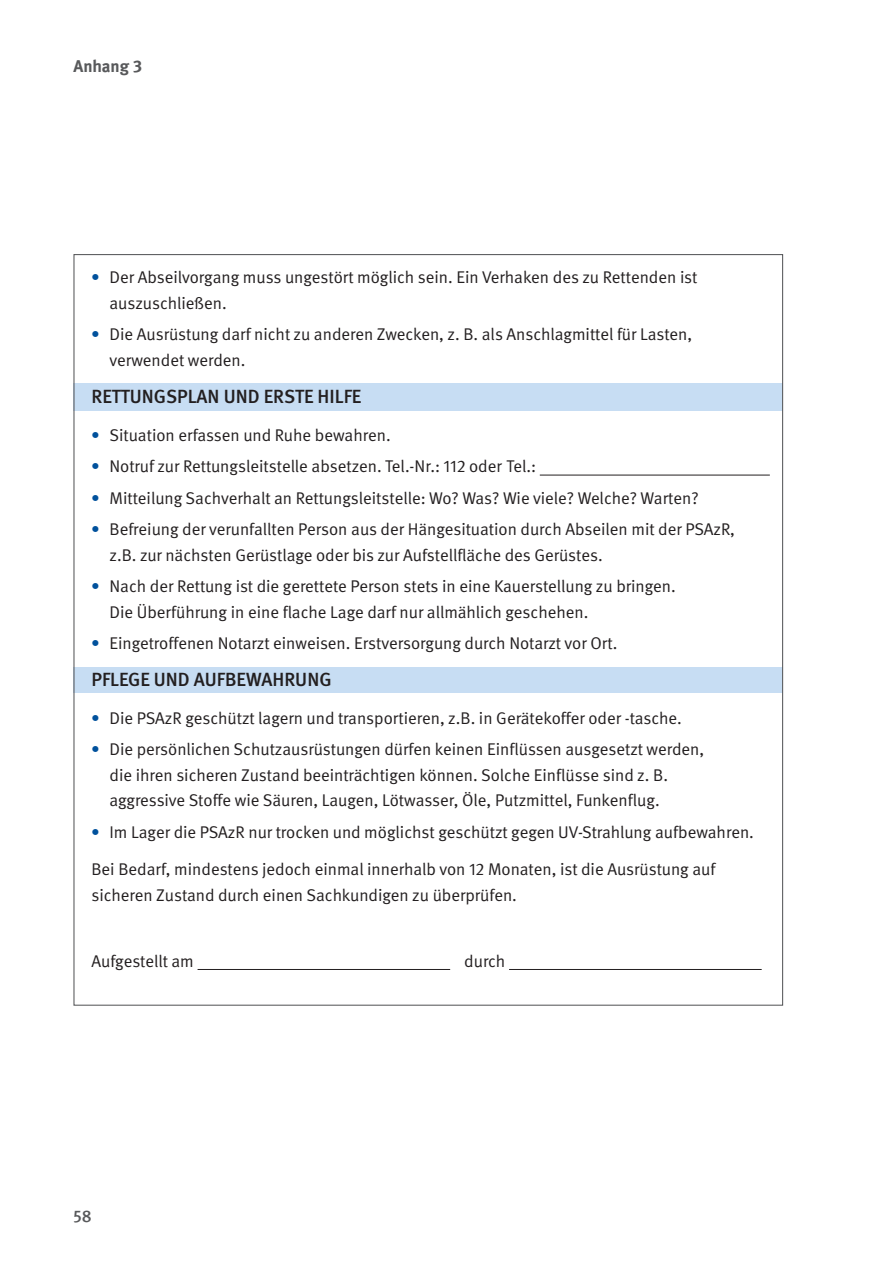
<style>
.page{position:relative;width:893px;height:1263px;background:#fff}
.page>*{position:absolute;margin:0;border:0;box-sizing:border-box;transform-origin:0 0}
.t1{font:500 19.05px "DGUV Meta";color:#231f20}
.t2{font:16.95px/25.5px "DGUV Meta";color:#231f20}
.t3{font:700 16.95px "DGUV Meta";color:#58595b}
.t4{font:500 16.95px "DGUV Meta";color:#58595b}
.s1{font-weight:700;color:#00519c}
</style>
<div class="page">
<div style="left:73px;top:383px;width:710px;height:28px;background:#c7ddf3"></div>
<div style="left:73px;top:668px;width:710px;height:25px;background:#c7ddf3"></div>
<hr style="left:540px;top:475px;width:230px;height:1px;background:#231f20">
<hr style="left:509px;top:969px;width:253px;height:1px;background:#231f20">
<hr style="left:198px;top:969px;width:252px;height:1px;background:#231f20">
<p class="t3" style="left:73px;top:60px;width:70px">Anhang 3</p>
<p class="t2" style="left:110px;top:266px;width:589px;text-indent:-18px"><span class="s1">•</span> Der Abseilvorgang muss ungestört möglich sein. Ein Verhaken des zu Rettenden ist auszuschließen.</p>
<p class="t2" style="left:110px;top:323px;width:584px;text-indent:-18px"><span class="s1">•</span> Die Ausrüstung darf nicht zu anderen Zwecken, z. B. als Anschlagmittel für Lasten, verwendet werden.</p>
<p class="t1" style="left:91px;top:389px;width:271px">RETTUNGSPLAN UND ERSTE HILFE</p>
<p class="t2" style="left:91px;top:423px;width:301px"><span class="s1">•</span> Situation erfassen und Ruhe bewahren.</p>
<p class="t2" style="left:91px;top:455px;width:446px"><span class="s1">•</span> Notruf zur Rettungsleitstelle absetzen. Tel.-Nr.: 112 oder Tel.:</p>
<p class="t2" style="left:91px;top:486px;width:609px"><span class="s1">•</span> Mitteilung Sachverhalt an Rettungsleitstelle: Wo? Was? Wie viele? Welche? Warten?</p>
<p class="t2" style="left:110px;top:518px;width:627px;text-indent:-18px"><span class="s1">•</span> Befreiung der verunfallten Person aus der Hängesituation durch Abseilen mit der PSAzR, z.B. zur nächsten Gerüstlage oder bis zur Aufstellfläche des Gerüstes.</p>
<p class="t2" style="left:110px;top:575px;width:568px;text-indent:-18px"><span class="s1">•</span> Nach der Rettung ist die gerettete Person stets in eine Kauerstellung zu bringen.<br>Die Überführung in eine flache Lage darf nur allmählich geschehen.</p>
<p class="t2" style="left:91px;top:632px;width:527px"><span class="s1">•</span> Eingetroffenen Notarzt einweisen. Erstversorgung durch Notarzt vor Ort.</p>
<p class="t1" style="left:91px;top:673px;width:242px">PFLEGE UND AUFBEWAHRUNG</p>
<p class="t2" style="left:91px;top:707px;width:592px"><span class="s1">•</span> Die PSAzR geschützt lagern und transportieren, z.B. in Gerätekoffer oder -tasche.</p>
<p class="t2" style="left:110px;top:738px;width:596px;text-indent:-18px"><span class="s1">•</span> Die persönlichen Schutzausrüstungen dürfen keinen Einflüssen ausgesetzt werden, die ihren sicheren Zustand beeinträchtigen können. Solche Einflüsse sind z. B. aggressive Stoffe wie Säuren, Laugen, Lötwasser, Öle, Putzmittel, Funkenflug.</p>
<p class="t2" style="left:91px;top:820px;width:664px"><span class="s1">•</span> Im Lager die PSAzR nur trocken und möglichst geschützt gegen UV-Strahlung aufbewahren.</p>
<p class="t2" style="left:91px;top:858px;width:625px">Bei Bedarf, mindestens jedoch einmal innerhalb von 12 Monaten, ist die Ausrüstung auf sicheren Zustand durch einen Sachkundigen zu überprüfen.</p>
<p class="t2" style="left:91px;top:949px;width:104px">Aufgestellt am</p>
<p class="t2" style="left:464px;top:949px;width:43px">durch</p>
<p class="t4" style="left:73px;top:1210px;width:20px">58</p>
</div>
